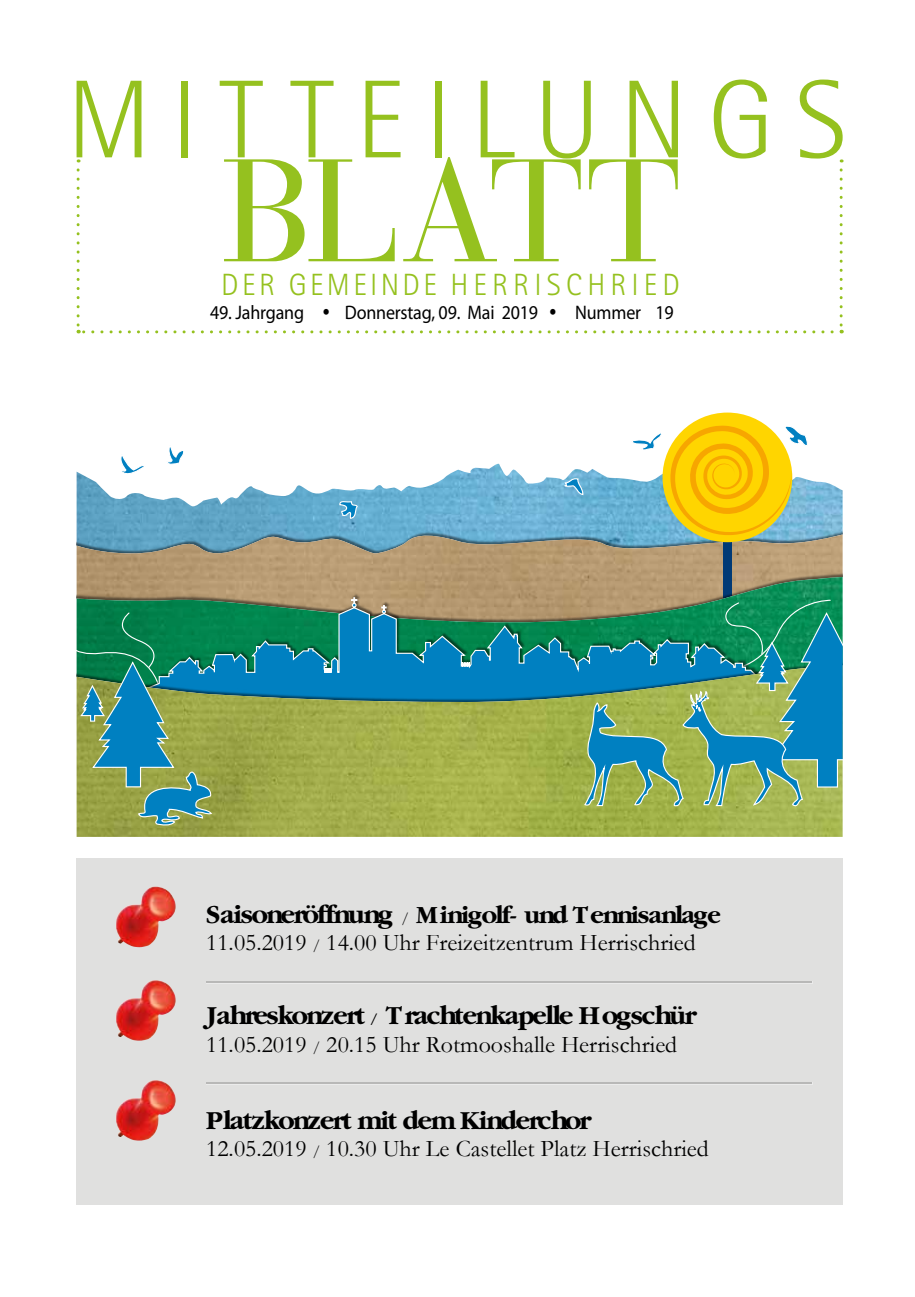
<style>
.page{position:relative;width:915px;height:1297px;background:#fff}
.page>*{position:absolute;margin:0;border:0;box-sizing:border-box;transform-origin:0 0}
.t1{font:144.75px "Bauer Bodoni";letter-spacing:-.02em;color:#95c11f}
.t2{font:300 111px "Rotis Semi Sans";letter-spacing:.18em;color:#95c11f}
.t3{font:300 30.75px "Rotis Sans Serif";letter-spacing:.16em;color:#95c11f}
.t4{font:700 27px "Garamond";letter-spacing:-.055em;color:#000}
.t5{font:700 25.5px "Garamond";letter-spacing:-.045em;color:#000}
.t6{font:24px "Garamond";color:#000}
.t7{font:19.65px "Myriad Pro";letter-spacing:-.01em;color:#000;scale:.92 1}
.s1{font-size:27px}
.s2{font-weight:400;font-size:15px}
.s3{font-size:15px}
</style>
<div class="page">
<svg style="left:839px;top:170px;width:3px;height:163px"></svg>
<svg style="left:77px;top:170px;width:754px;height:163px"></svg>
<div style="left:77px;top:858px;width:765px;height:358px;background:#e0e0df"></div>
<img style="left:77px;top:463px;width:765px;height:64px">
<div style="left:77px;top:527px;width:765px;height:115px;background:#000;opacity:.5"></div>
<img style="left:77px;top:531px;width:765px;height:41px">
<div style="left:723px;top:480px;width:8px;height:175px;background:#003a76"></div>
<div style="left:77px;top:572px;width:765px;height:181px;background:#b89b73"></div>
<img style="left:77px;top:577px;width:765px;height:22px">
<div style="left:142px;top:593px;width:621px;height:134px;background:#000;opacity:.5"></div>
<svg style="left:213px;top:597px;width:548px;height:64px"></svg>
<svg style="left:77px;top:702px;width:765px;height:135px;background:#a2ae4a"></svg>
<img style="left:213px;top:665px;width:370px;height:37px">
<svg style="left:633px;top:433px;width:28px;height:17px"></svg>
<svg style="left:118px;top:456px;width:29px;height:23px"></svg>
<svg style="left:164px;top:447px;width:20px;height:19px"></svg>
<svg style="left:338px;top:500px;width:20px;height:19px"></svg>
<svg style="left:561px;top:477px;width:22px;height:19px"></svg>
<div style="left:662px;top:413px;width:130px;height:129px;background:#ffd500;border-radius:50%"></div>
<svg style="left:670px;top:424px;width:138px;height:112px"></svg>
<svg style="left:583px;top:599px;width:259px;height:210px;background:#4e9b80"></svg>
<svg style="left:77px;top:597px;width:136px;height:229px;background:#46906b"></svg>
<img style="left:116px;top:887px;width:60px;height:60px">
<hr style="left:206px;top:981px;width:606px;height:2px;background:#b8b8b7">
<hr style="left:207px;top:983px;width:605px;height:1px;background:#ebebeb">
<hr style="left:206px;top:1082px;width:606px;height:2px;background:#b8b8b7">
<hr style="left:207px;top:1084px;width:605px;height:1px;background:#ebebeb">
<img style="left:116px;top:980px;width:60px;height:61px">
<img style="left:116px;top:1080px;width:60px;height:61px">
<div style="left:40px;top:1205px;width:822px;height:44px;background:#fff"></div>
<h2 class="t2" style="left:67px;top:56px;width:781px">MITTEILUNGS</h2>
<h1 class="t1" style="left:222px;top:125px;width:460px">BLATT</h1>
<p class="t3" style="left:221px;top:267px;width:460px">DER GEMEINDE HERRISCHRIED</p>
<p class="t7" style="left:210px;top:300px;width:505px">49. Jahrgang • Donnerstag, 09. Mai 2019 • Nummer 19</p>
<p class="t5" style="left:206px;top:901px;width:516px"><span class="s1">Saisoneröffnung</span> <span class="s2">/</span> Minigolf- und Tennisanlage</p>
<p class="t6" style="left:206px;top:927px;width:491px">11.05.2019 <span class="s3">/</span> 14.00 Uhr Freizeitzentrum Herrischried</p>
<p class="t4" style="left:206px;top:1001px;width:492px">Jahreskonzert <span class="s3">/</span> Trachtenkapelle Hogschür</p>
<p class="t6" style="left:206px;top:1028px;width:472px">11.05.2019 <span class="s3">/</span> 20.15 Uhr Rotmooshalle Herrischried</p>
<p class="t4" style="left:206px;top:1106px;width:387px">Platzkonzert mit dem Kinderchor</p>
<p class="t6" style="left:206px;top:1133px;width:503px">12.05.2019 <span class="s3">/</span> 10.30 Uhr Le Castellet Platz Herrischried</p>
</div>
